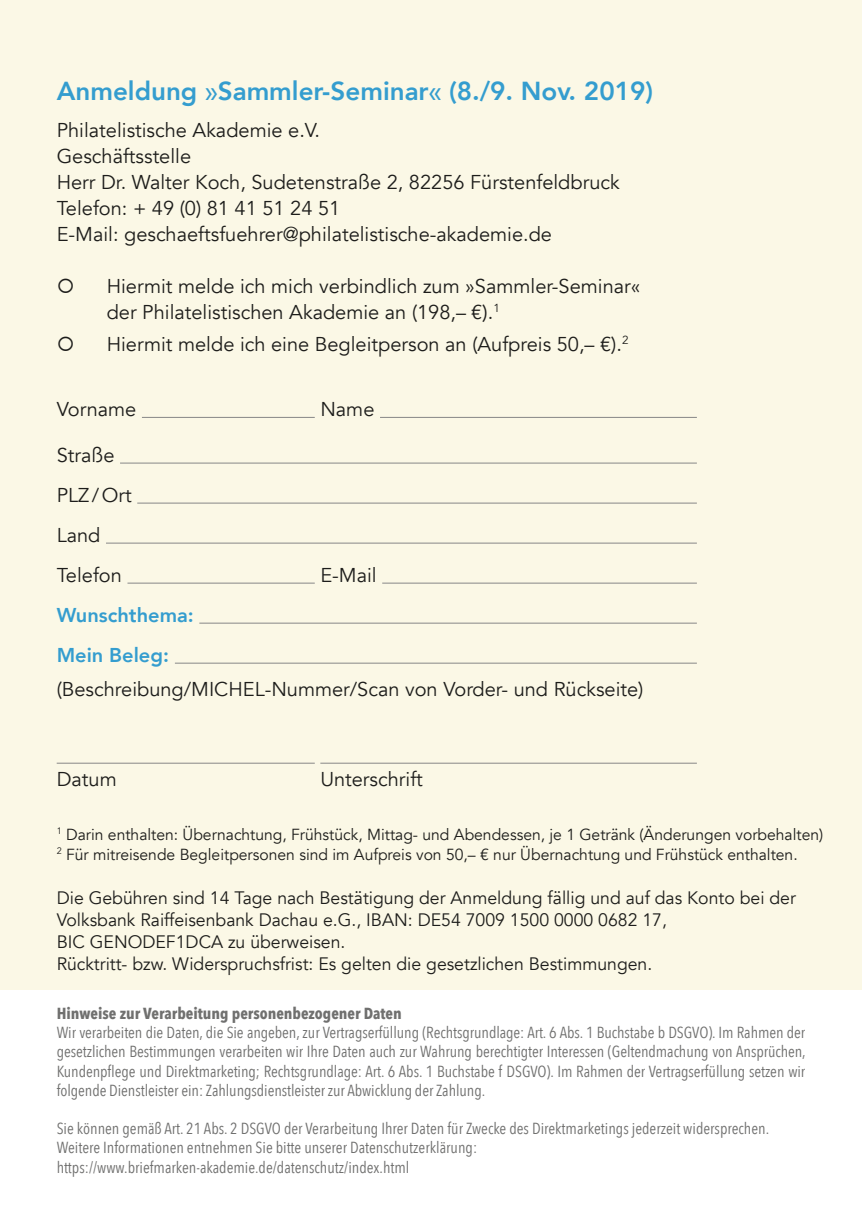
<style>
.page{position:relative;width:862px;height:1225px;background:#fff}
.page>*{position:absolute;margin:0;border:0;box-sizing:border-box;transform-origin:0 0}
.t1{font:800 26px "Avenir";color:#349dcf}
.t2{font:20px/26px "Avenir";color:#1d1d1b}
.t3{font:800 20px/40px "Avenir";color:#349dcf}
.t4{font:18px/22px "Avenir";color:#1d1d1b}
.t5{font:16px/19.2px "Avenir Next Condensed";color:#70706f;text-align:justify}
.t6{font:16px/20px "Avenir";color:#1d1d1b}
.t7{font:700 16px "Avenir Next Condensed";color:#70706f}
.s1{font-family:"Gill Sans";font-weight:400}
.s2{font-style:inherit}
</style>
<div class="page">
<div style="left:0;top:0;width:862px;height:1151px;background:#fbf8e6"></div>
<hr style="left:142px;top:417px;width:173px;height:1px;background:#878787">
<hr style="left:380px;top:417px;width:317px;height:1px;background:#878787">
<hr style="left:120px;top:462px;width:577px;height:1px;background:#878787">
<hr style="left:137px;top:502px;width:560px;height:1px;background:#878787">
<hr style="left:106px;top:542px;width:591px;height:1px;background:#878787">
<hr style="left:127px;top:582px;width:188px;height:1px;background:#878787">
<hr style="left:382px;top:582px;width:315px;height:1px;background:#878787">
<hr style="left:199px;top:622px;width:498px;height:1px;background:#878787">
<hr style="left:175px;top:662px;width:522px;height:1px;background:#878787">
<hr style="left:57px;top:762px;width:258px;height:1px;background:#878787">
<hr style="left:320px;top:762px;width:377px;height:1px;background:#878787">
<div style="left:0;top:990px;width:862px;height:235px;background:#fff"></div>
<h1 class="t1" style="left:57px;top:70px;width:598px">Anmeldung <span class="s1">»</span>Sammler-Seminar<span class="s1">«</span> (8./9. Nov. 2019)</h1>
<p class="t2" style="left:57px;top:118px;width:564px">Philatelistische Akademie e.V.<br>Geschäftsstelle<br>Herr Dr. Walter Koch, Sudetenstraße 2, 82256 Fürstenfeldbruck Telefon: + 49 (0) 81 41 51 24 51<br>E-Mail: geschaeftsfuehrer@philatelistische-akademie.de</p>
<p class="t2" style="left:107px;top:273px;width:535px;text-indent:-50px">○ Hiermit melde ich mich verbindlich zum »Sammler-Seminar« der Philatelistischen Akademie an (198,– €<span class="s2">)</span>.<sup>1</sup></p>
<p class="t2" style="left:57px;top:331px;width:573px">○ Hiermit melde ich eine Begleitperson an (Aufpreis 50,– €).<sup>2</sup></p>
<p class="t2" style="left:57px;top:396px;width:81px">Vorname</p>
<p class="t2" style="left:320px;top:396px;width:56px">Name</p>
<p class="t2" style="left:57px;top:435px;width:76px;line-height:40px">Straße<br>PLZ/Ort<br>Land<br>Telefon</p>
<p class="t2" style="left:320px;top:562px;width:58px">E-Mail</p>
<p class="t3" style="left:57px;top:594px;width:139px">Wunschthema:<br>Mein Beleg:</p>
<p class="t2" style="left:57px;top:676px;width:588px">(Beschreibung/MICHEL-Nummer/Scan von Vorder- und Rückseite)</p>
<p class="t2" style="left:57px;top:766px;width:61px">Datum</p>
<p class="t2" style="left:320px;top:766px;width:104px">Unterschrift</p>
<p class="t6" style="left:57px;top:824px;width:768px"><sup>1</sup> Darin enthalten: Übernachtung, Frühstück, Mittag- und Abendessen, je 1 Getränk (Änderungen vorbehalten)<br><sup>2</sup> Für mitreisende Begleitpersonen sind im Aufpreis von 50,– € nur Übernachtung und Frühstück enthalten.</p>
<p class="t4" style="left:57px;top:887px;width:741px">Die Gebühren sind 14 Tage nach Bestätigung der Anmeldung fällig und auf das Konto bei der Volksbank Raiffeisenbank Dachau e.G., IBAN: DE54 7009 1500 0000 0682 17,<br>BIC GENODEF1DCA zu überweisen.<br>Rücktritt- bzw. Widerspruchsfrist: Es gelten die gesetzlichen Bestimmungen.</p>
<p class="t7" style="left:57px;top:1003px;width:347px">Hinweise zur Verarbeitung personenbezogener Daten</p>
<p class="t5" style="left:57px;top:1022px;width:750px">Wir verarbeiten die Daten, die Sie angeben, zur Vertragserfüllung (Rechtsgrundlage: Art. 6 Abs. 1 Buchstabe b DSGVO). Im Rahmen der gesetzlichen Bestimmungen verarbeiten wir Ihre Daten auch zur Wahrung berechtigter Interessen (Geltendmachung von Ansprüchen, Kundenpflege und Direktmarketing; Rechtsgrundlage: Art. 6 Abs. 1 Buchstabe f DSGVO). Im Rahmen der Vertragserfüllung setzen wir folgende Dienstleister ein: Zahlungsdienstleister zur Abwicklung der Zahlung.</p>
<p class="t5" style="left:57px;top:1118px;width:714px;text-align:left">Sie können gemäß Art. 21 Abs. 2 DSGVO der Verarbeitung Ihrer Daten für Zwecke des Direktmarketings jederzeit widersprechen.<br>Weitere Informationen entnehmen Sie bitte unserer Datenschutzerklärung: https://www.briefmarken-akademie.de/datenschutz/index.html</p>
</div>
